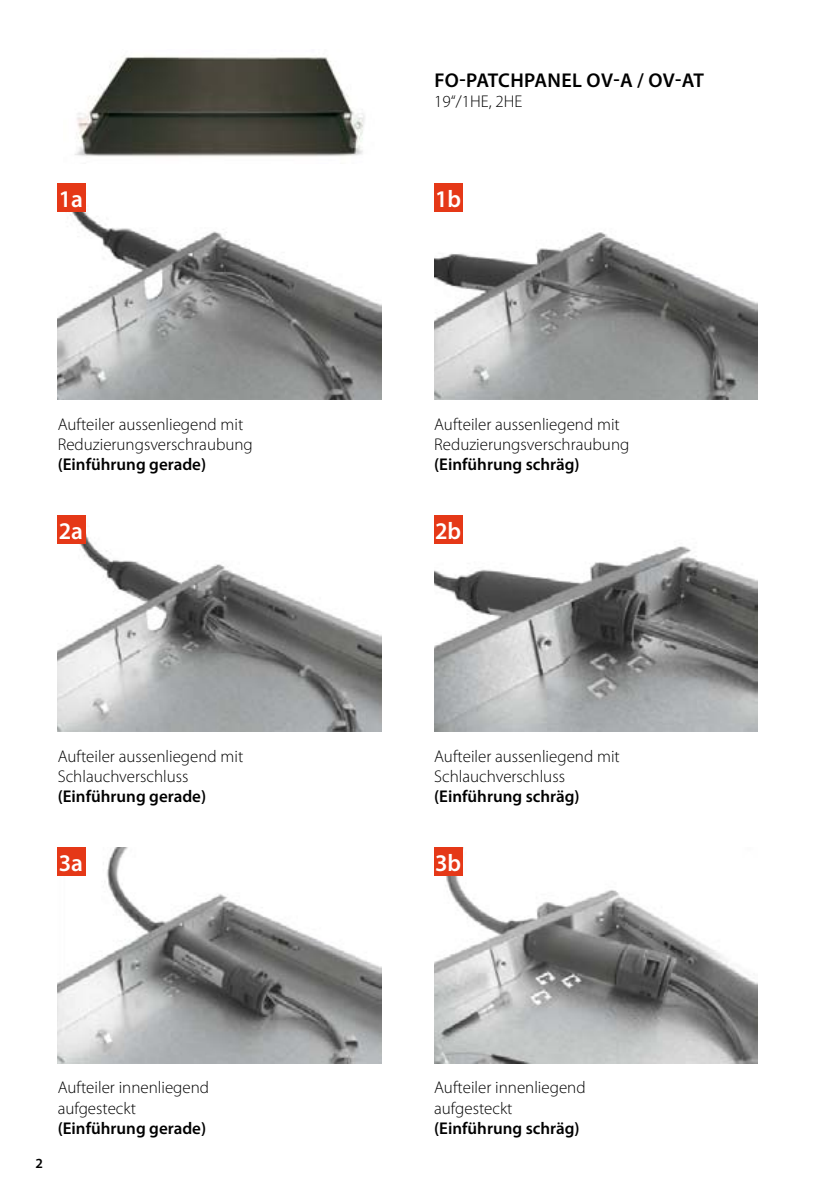
<style>
.page{position:relative;width:840px;height:1191px;background:#fff}
.page>*{position:absolute;margin:0;border:0;box-sizing:border-box;transform-origin:0 0}
.t1{font:600 24px "Myriad Pro";letter-spacing:-.01em;color:#fff}
.t2{font:600 20px "Myriad Pro";letter-spacing:.02em;color:#000}
.t3{font:300 17px/20.4px "Myriad Pro";color:#000}
.t4{font:600 17px "Myriad Pro";color:#000}
.t5{font:600 14px "Myriad Pro";color:#000}
</style>
<div class="page">
<img style="left:75px;top:56px;width:290px;height:101px">
<img style="left:58px;top:212px;width:323px;height:187px">
<div style="left:58px;top:183px;width:28px;height:29px;background:#e53817"></div>
<img style="left:434px;top:183px;width:323px;height:216px">
<div style="left:434px;top:183px;width:28px;height:29px;background:#e53817"></div>
<img style="left:58px;top:534px;width:323px;height:197px">
<div style="left:58px;top:515px;width:28px;height:29px;background:#e53817"></div>
<img style="left:434px;top:515px;width:323px;height:216px">
<div style="left:434px;top:515px;width:28px;height:29px;background:#e53817"></div>
<img style="left:58px;top:847px;width:323px;height:216px">
<div style="left:58px;top:847px;width:28px;height:29px;background:#e53817"></div>
<img style="left:434px;top:847px;width:323px;height:216px">
<div style="left:434px;top:847px;width:28px;height:29px;background:#e53817"></div>
<p class="t2" style="left:434px;top:67px;width:259px">FO-Patchpanel OV-A / OV-AT</p>
<p class="t3" style="left:434px;top:91px;width:88px">19“/1HE, 2HE</p>
<h1 class="t1" style="left:59px;top:183px;width:26px">1a</h1>
<h1 class="t1" style="left:435px;top:183px;width:27px">1b</h1>
<p class="t3" style="left:58px;top:413px;width:196px">Aufteiler aussenliegend mit<br>Reduzierungsverschraubung</p>
<p class="t4" style="left:58px;top:454px;width:150px">(Einführung gerade)</p>
<p class="t3" style="left:434px;top:413px;width:196px">Aufteiler aussenliegend mit<br>Reduzierungsverschraubung</p>
<p class="t4" style="left:434px;top:454px;width:147px">(Einführung schräg)</p>
<h1 class="t1" style="left:59px;top:515px;width:26px">2a</h1>
<h1 class="t1" style="left:435px;top:515px;width:27px">2b</h1>
<p class="t3" style="left:58px;top:745px;width:187px">Aufteiler aussenliegend mit<br>Schlauchverschluss</p>
<p class="t4" style="left:58px;top:786px;width:150px">(Einführung gerade)</p>
<p class="t3" style="left:434px;top:745px;width:187px">Aufteiler aussenliegend mit<br>Schlauchverschluss</p>
<p class="t4" style="left:434px;top:786px;width:147px">(Einführung schräg)</p>
<h1 class="t1" style="left:59px;top:847px;width:26px">3a</h1>
<h1 class="t1" style="left:435px;top:847px;width:27px">3b</h1>
<p class="t5" style="left:36px;top:1154px;width:9px">2</p>
<p class="t3" style="left:58px;top:1077px;width:153px">Aufteiler innenliegend aufgesteckt</p>
<p class="t4" style="left:58px;top:1117px;width:150px">(Einführung gerade)</p>
<p class="t3" style="left:434px;top:1077px;width:153px">Aufteiler innenliegend aufgesteckt</p>
<p class="t4" style="left:434px;top:1117px;width:147px">(Einführung schräg)</p>
</div>
